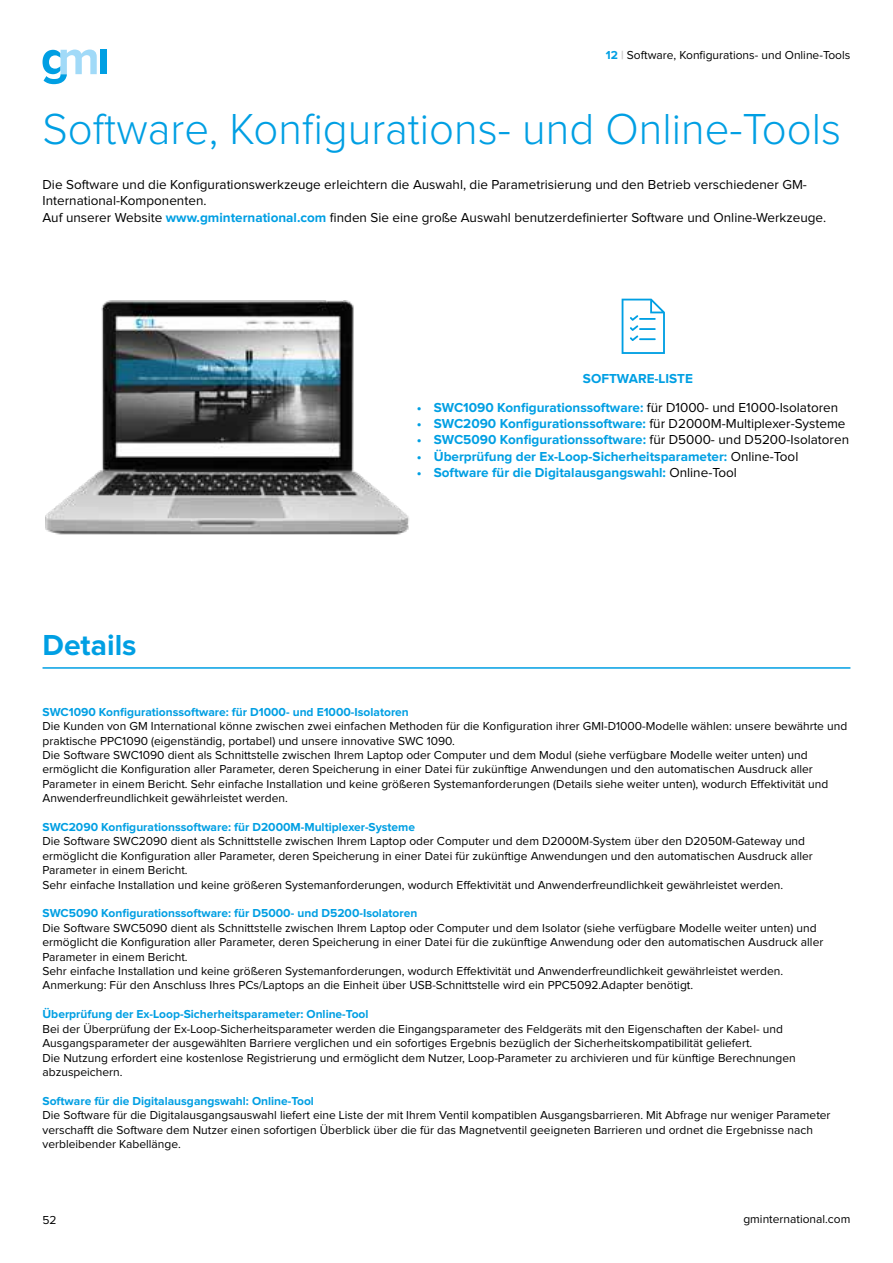
<style>
.page{position:relative;width:893px;height:1263px;background:#fff}
.page>*{position:absolute;margin:0;border:0;box-sizing:border-box;transform-origin:0 0}
.t1{font:300 45px "Proxima Nova";color:#009fe3}
.t2{font:700 30px "Proxima Nova";color:#009fe3}
.t3{font:700 13.5px "Proxima Nova";color:#009fe3}
.t4{font:13.5px/16.2px "Proxima Nova";color:#000}
.t5{font:12px/14.4px "Proxima Nova";color:#000}
.t6{font:700 12px "Proxima Nova";color:#009fe3}
.s1{font-weight:700;color:#009fe3}
.s2{font-weight:700;color:#c6c6c6}
.s3{font-weight:400;color:#000}
</style>
<div class="page">
<div style="left:100px;top:50px;width:6px;height:24px;background:#009fe3"></div>
<svg style="left:43px;top:50px;width:54px;height:34px"></svg>
<img style="left:45px;top:300px;width:364px;height:235px">
<svg style="left:622px;top:299px;width:43px;height:55px"></svg>
<hr style="left:43px;top:667px;width:807px;height:2px;background:#009fe3">
<p class="t5" style="left:606px;top:48px;width:246px"><span class="s1">12</span> <span class="s2">|</span> Software, Konfigurations- und Online-Tools</p>
<h1 class="t1" style="left:43px;top:109px;width:800px">Software, Konfigurations- und Online-Tools</h1>
<p class="t4" style="left:43px;top:177px;width:785px">Die Software und die Konfigurationswerkzeuge erleichtern die Auswahl, die Parametrisierung und den Betrieb verschiedener GM-<br>International-Komponenten.<br>Auf unserer Website <span class="s1">www.gminternational.com</span> finden Sie eine große Auswahl benutzerdefinierter Software und Online-Werkzeuge.</p>
<p class="t3" style="left:583px;top:372px;width:111px">SOFTWARE-LISTE</p>
<h2 class="t2" style="left:43px;top:631px;width:96px">Details</h2>
<p class="t3" style="left:417px;top:401px;width:423px">• SWC1090 Konfigurationssoftware: <span class="s3">für D1000- und E1000-Isolatoren</span></p>
<p class="t3" style="left:417px;top:417px;width:430px">• SWC2090 Konfigurationssoftware: <span class="s3">für D2000M-Multiplexer-Systeme</span></p>
<p class="t3" style="left:417px;top:434px;width:434px">• SWC5090 Konfigurationssoftware: <span class="s3">für D5000- und D5200-Isolatoren</span></p>
<p class="t3" style="left:417px;top:450px;width:383px">• Überprüfung der Ex-Loop-Sicherheitsparameter: <span class="s3">Online-Tool</span></p>
<p class="t3" style="left:417px;top:466px;width:322px">• Software für die Digitalausgangswahl: <span class="s3">Online-Tool</span></p>
<p class="t6" style="left:43px;top:706px;width:368px">SWC1090 Konfigurationssoftware: für D1000- und E1000-Isolatoren</p>
<p class="t5" style="left:43px;top:719px;width:806px">Die Kunden von GM International könne zwischen zwei einfachen Methoden für die Konfiguration ihrer GMI-D1000-Modelle wählen: unsere bewährte und praktische PPC1090 (eigenständig, portabel) und unsere innovative SWC 1090.<br>Die Software SWC1090 dient als Schnittstelle zwischen Ihrem Laptop oder Computer und dem Modul (siehe verfügbare Modelle weiter unten) und ermöglicht die Konfiguration aller Parameter, deren Speicherung in einer Datei für zukünftige Anwendungen und den automatischen Ausdruck aller Parameter in einem Bericht. Sehr einfache Installation und keine größeren Systemanforderungen (Details siehe weiter unten), wodurch Effektivität und Anwenderfreundlichkeit gewährleistet werden.</p>
<p class="t6" style="left:43px;top:821px;width:374px">SWC2090 Konfigurationssoftware: für D2000M-Multiplexer-Systeme</p>
<p class="t5" style="left:43px;top:835px;width:772px">Die Software SWC2090 dient als Schnittstelle zwischen Ihrem Laptop oder Computer und dem D2000M-System über den D2050M-Gateway und ermöglicht die Konfiguration aller Parameter, deren Speicherung in einer Datei für zukünftige Anwendungen und den automatischen Ausdruck aller Parameter in einem Bericht.<br>Sehr einfache Installation und keine größeren Systemanforderungen, wodurch Effektivität und Anwenderfreundlichkeit gewährleistet werden.</p>
<p class="t6" style="left:43px;top:908px;width:376px">SWC5090 Konfigurationssoftware: für D5000- und D5200-Isolatoren</p>
<p class="t5" style="left:43px;top:921px;width:782px">Die Software SWC5090 dient als Schnittstelle zwischen Ihrem Laptop oder Computer und dem Isolator (siehe verfügbare Modelle weiter unten) und ermöglicht die Konfiguration aller Parameter, deren Speicherung in einer Datei für die zukünftige Anwendung oder den automatischen Ausdruck aller Parameter in einem Bericht.<br>Sehr einfache Installation und keine größeren Systemanforderungen, wodurch Effektivität und Anwenderfreundlichkeit gewährleistet werden.<br>Anmerkung: Für den Anschluss Ihres PCs/Laptops an die Einheit über USB-Schnittstelle wird ein PPC5092.Adapter benötigt.</p>
<p class="t6" style="left:43px;top:1009px;width:327px">Überprüfung der Ex-Loop-Sicherheitsparameter: Online-Tool</p>
<p class="t5" style="left:43px;top:1022px;width:755px">Bei der Überprüfung der Ex-Loop-Sicherheitsparameter werden die Eingangsparameter des Feldgeräts mit den Eigenschaften der Kabel- und Ausgangsparameter der ausgewählten Barriere verglichen und ein sofortiges Ergebnis bezüglich der Sicherheitskompatibilität geliefert.<br>Die Nutzung erfordert eine kostenlose Registrierung und ermöglicht dem Nutzer, Loop-Parameter zu archivieren und für künftige Berechnungen abzuspeichern.</p>
<p class="t6" style="left:43px;top:1095px;width:273px">Software für die Digitalausgangswahl: Online-Tool</p>
<p class="t5" style="left:43px;top:1108px;width:790px">Die Software für die Digitalausgangsauswahl liefert eine Liste der mit Ihrem Ventil kompatiblen Ausgangsbarrieren. Mit Abfrage nur weniger Parameter verschafft die Software dem Nutzer einen sofortigen Überblick über die für das Magnetventil geeigneten Barrieren und ordnet die Ergebnisse nach verbleibender Kabellänge.</p>
<p class="t5" style="left:43px;top:1213px;width:16px">52</p>
<p class="t5" style="left:743px;top:1212px;width:109px">gminternational.com</p>
</div>
